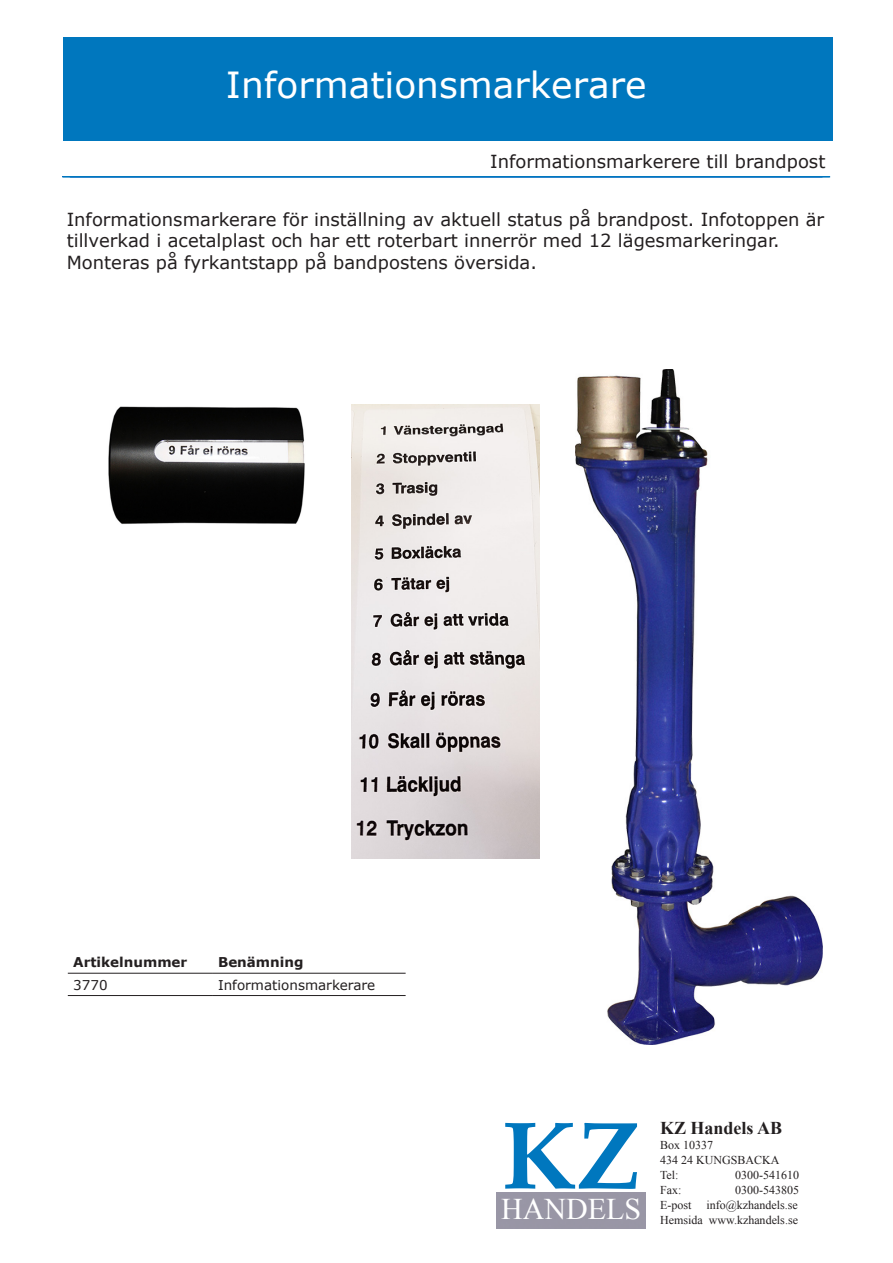
<style>
.page{position:relative;width:893px;height:1263px;background:#fff}
.page>*{position:absolute;margin:0;border:0;box-sizing:border-box;transform-origin:0 0}
.t1{font:700 96px "Book Antiqua";color:#0077be}
.t2{font:36px "Verdana";color:#fff}
.t3{font:30px "Times New Roman";color:#fff}
.t4{font:18px/21.6px "Verdana";color:#231f20}
.t5{font:700 18px "Times New Roman";color:#231f20}
.t6{font:13.5px "Verdana";color:#231f20}
.t7{font:700 13.5px "Verdana";color:#231f20}
.t8{font:12px "Times New Roman";color:#231f20}
</style>
<div class="page">
<img style="left:63px;top:177px;width:479px;height:1px">
<div style="left:62px;top:176px;width:768px;height:1px;border:1px solid #0077be"></div>
<hr style="left:68px;top:973px;width:144px;height:1px;background:#231f20">
<hr style="left:212px;top:973px;width:194px;height:1px;background:#231f20">
<hr style="left:68px;top:995px;width:144px;height:1px;background:#231f20">
<hr style="left:212px;top:995px;width:194px;height:1px;background:#231f20">
<div style="left:63px;top:37px;width:770px;height:103px;background:#0077be"></div>
<img style="left:108px;top:406px;width:197px;height:118px">
<img style="left:351px;top:405px;width:189px;height:453px">
<img style="left:576px;top:369px;width:247px;height:675px">
<p class="t2" style="left:226px;top:60px;width:422px">Informationsmarkerare</p>
<p class="t4" style="left:490px;top:150px;width:337px">Informationsmarkerere till brandpost</p>
<p class="t4" style="left:67px;top:208px;width:759px">Informationsmarkerare för inställning av aktuell status på brandpost. Infotoppen är tillverkad i acetalplast och har ett roterbart innerrör med 12 lägesmarkeringar.<br>Monteras på fyrkantstapp på bandpostens översida.</p>
<p class="t7" style="left:73px;top:953px;width:116px">Artikelnummer</p>
<p class="t7" style="left:218px;top:953px;width:87px">Benämning</p>
<p class="t6" style="left:73px;top:975px;width:36px">3770</p>
<p class="t6" style="left:218px;top:975px;width:159px">Informationsmarkerare</p>
<p class="t1" style="left:502px;top:1090px;width:140px">KZ</p>
<p class="t3" style="left:501px;top:1189px;width:141px">HANDELS</p>
<p class="t5" style="left:660px;top:1115px;width:124px">KZ Handels AB</p>
<p class="t8" style="left:660px;top:1136px;width:55px">Box 10337</p>
<p class="t8" style="left:660px;top:1151px;width:121px">434 24 KUNGSBACKA</p>
<p class="t8" style="left:660px;top:1166px;width:20px">Tel:</p>
<p class="t8" style="left:735px;top:1166px;width:65px">0300-541610</p>
<p class="t8" style="left:660px;top:1181px;width:23px">Fax:</p>
<p class="t8" style="left:735px;top:1181px;width:65px">0300-543805</p>
<p class="t8" style="left:660px;top:1196px;width:139px">E-post info@kzhandels.se</p>
<p class="t8" style="left:660px;top:1211px;width:139px">Hemsida www.kzhandels.se</p>
</div>
